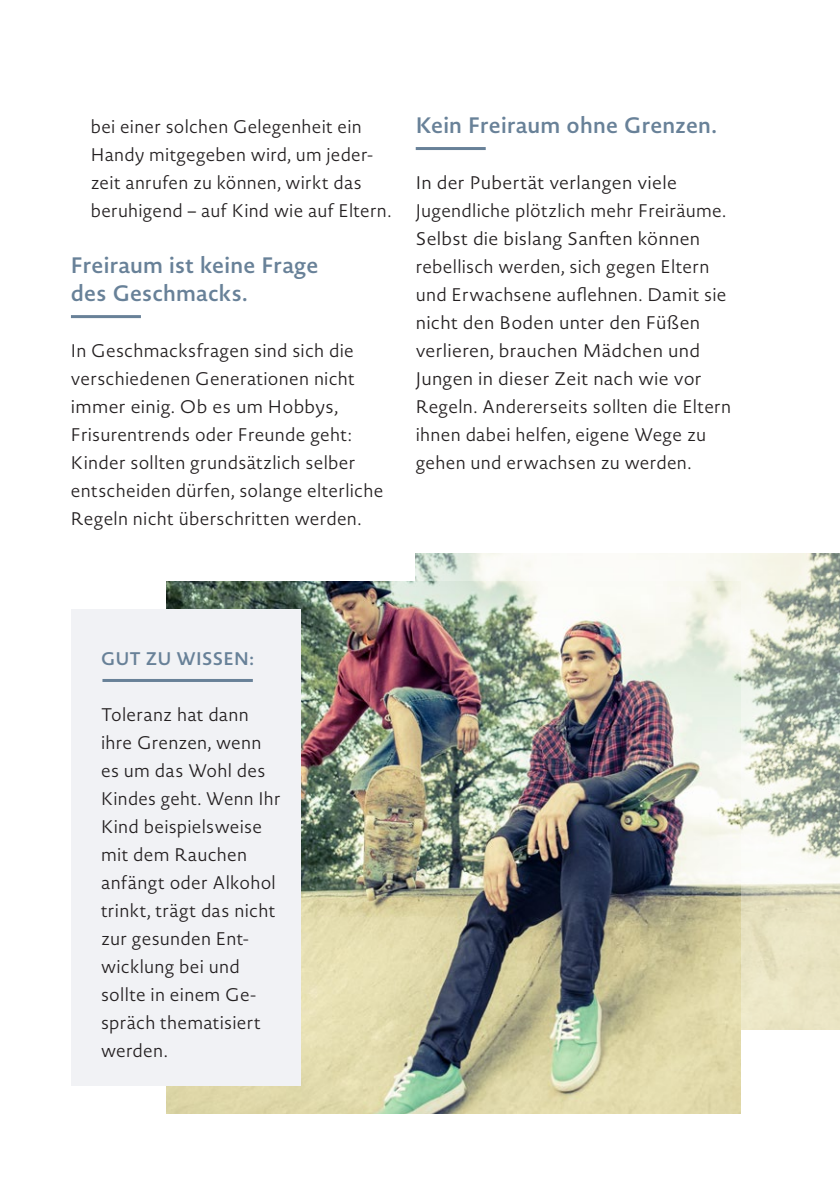
<style>
.page{position:relative;width:840px;height:1191px;background:#fff}
.page>*{position:absolute;margin:0;border:0;box-sizing:border-box;transform-origin:0 0}
.t1{font:600 22px/28px "Novel Sans Pro";letter-spacing:.005em;color:#688198}
.t2{font:300 18px/28px "Novel Sans Pro";letter-spacing:.015em;color:#231f20}
.t3{font:600 18px "Novel Sans Pro";letter-spacing:.005em;color:#688198}
</style>
<div class="page">
<img style="left:415px;top:553px;width:424px;height:476px">
<img style="left:166px;top:581px;width:574px;height:532px">
<hr style="left:71px;top:315px;width:70px;height:3px;background:#688198">
<hr style="left:415px;top:147px;width:70px;height:3px;background:#688198">
<div style="left:71px;top:609px;width:229px;height:476px;background:#f1f2f5"></div>
<hr style="left:102px;top:679px;width:151px;height:3px;background:#688198">
<p class="t2" style="left:91px;top:112px;width:302px">bei einer solchen Gelegenheit ein Handy mitgegeben wird, um jeder&shy;zeit anrufen zu können, wirkt das beruhigend – auf Kind wie auf Eltern.</p>
<h3 class="t1" style="left:71px;top:251px;width:249px">Freiraum ist keine Frage des Geschmacks.</h3>
<p class="t2" style="left:71px;top:336px;width:314px">In Geschmacksfragen sind sich die verschiedenen Generationen nicht immer einig. Ob es um Hobbys, Frisurentrends oder Freunde geht:<br>Kinder sollten grundsätzlich selber entscheiden dürfen, solange elterliche Regeln nicht überschritten werden.</p>
<h3 class="t1" style="left:415px;top:111px;width:302px">Kein Freiraum ohne Grenzen.</h3>
<p class="t2" style="left:415px;top:168px;width:317px">In der Pubertät verlangen viele Jugendliche plötzlich mehr Freiräume.<br>Selbst die bislang Sanften können rebellisch werden, sich gegen Eltern und Erwachsene auflehnen. Damit sie nicht den Boden unter den Füßen verlieren, brauchen Mädchen und Jungen in dieser Zeit nach wie vor Regeln. Andererseits sollten die Eltern ihnen dabei helfen, eigene Wege zu gehen und erwachsen zu werden.</p>
<h3 class="t3" style="left:101px;top:645px;width:154px">GUT ZU WISSEN:</h3>
<p class="t2" style="left:101px;top:700px;width:181px">Toleranz hat dann ihre Grenzen, wenn es um das Wohl des<br>Kindes geht. Wenn Ihr<br>Kind beispielsweise mit dem Rauchen anfängt oder Alkohol trinkt, trägt das nicht zur gesunden Ent&shy;wicklung bei und sollte in einem Ge&shy;spräch thematisiert werden.</p>
</div>
